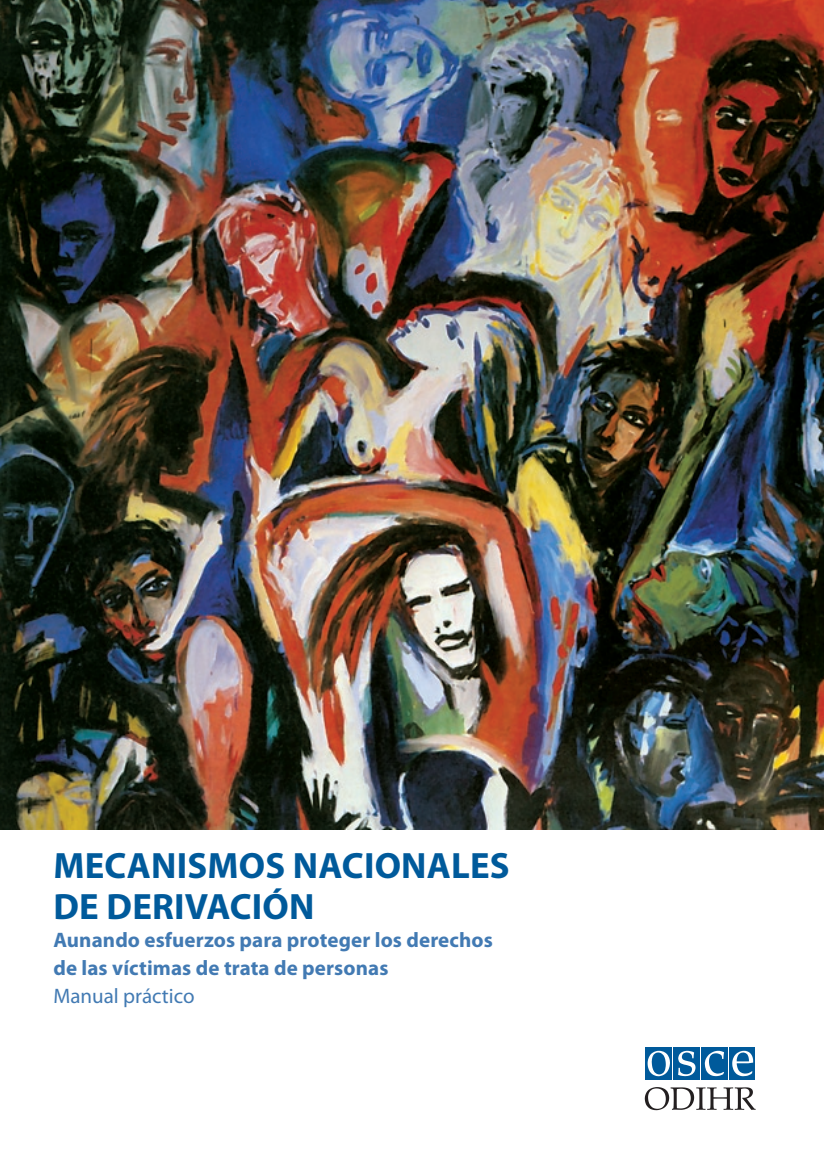
<style>
.page{position:relative;width:824px;height:1171px;background:#fff}
.page>*{position:absolute;margin:0;border:0;box-sizing:border-box;transform-origin:0 0}
.t1{font:700 36.75px/40.2px "Myriad Pro";letter-spacing:.005em;color:#005a9b}
.t2{font:700 21px/28px "Myriad Pro";letter-spacing:.005em;color:#427ab3}
.t3{font:21px "Myriad Pro";color:#427ab3}
</style>
<div class="page">
<img style="left:0;top:0;width:823px;height:829px">
<div style="left:673px;top:1047px;width:27px;height:33px;background:#005a9b"></div>
<svg style="left:678px;top:1051px;width:17px;height:25px"></svg>
<div style="left:701px;top:1047px;width:26px;height:33px;background:#005a9b"></div>
<svg style="left:704px;top:1051px;width:20px;height:25px"></svg>
<div style="left:645px;top:1047px;width:27px;height:33px;background:#005a9b"></div>
<svg style="left:647px;top:1051px;width:23px;height:25px"></svg>
<div style="left:729px;top:1047px;width:26px;height:33px;background:#005a9b"></div>
<svg style="left:732px;top:1051px;width:21px;height:25px"></svg>
<svg style="left:644px;top:1087px;width:111px;height:23px"></svg>
<h1 class="t1" style="left:53px;top:846px;width:458px">MECANISMOS NACIONALES<br>DE DERIVACIÓN</h1>
<p class="t2" style="left:53px;top:925px;width:441px">Aunando esfuerzos para proteger los derechos de las víctimas de trata de personas</p>
<p class="t3" style="left:53px;top:984px;width:143px">Manual práctico</p>
</div>
